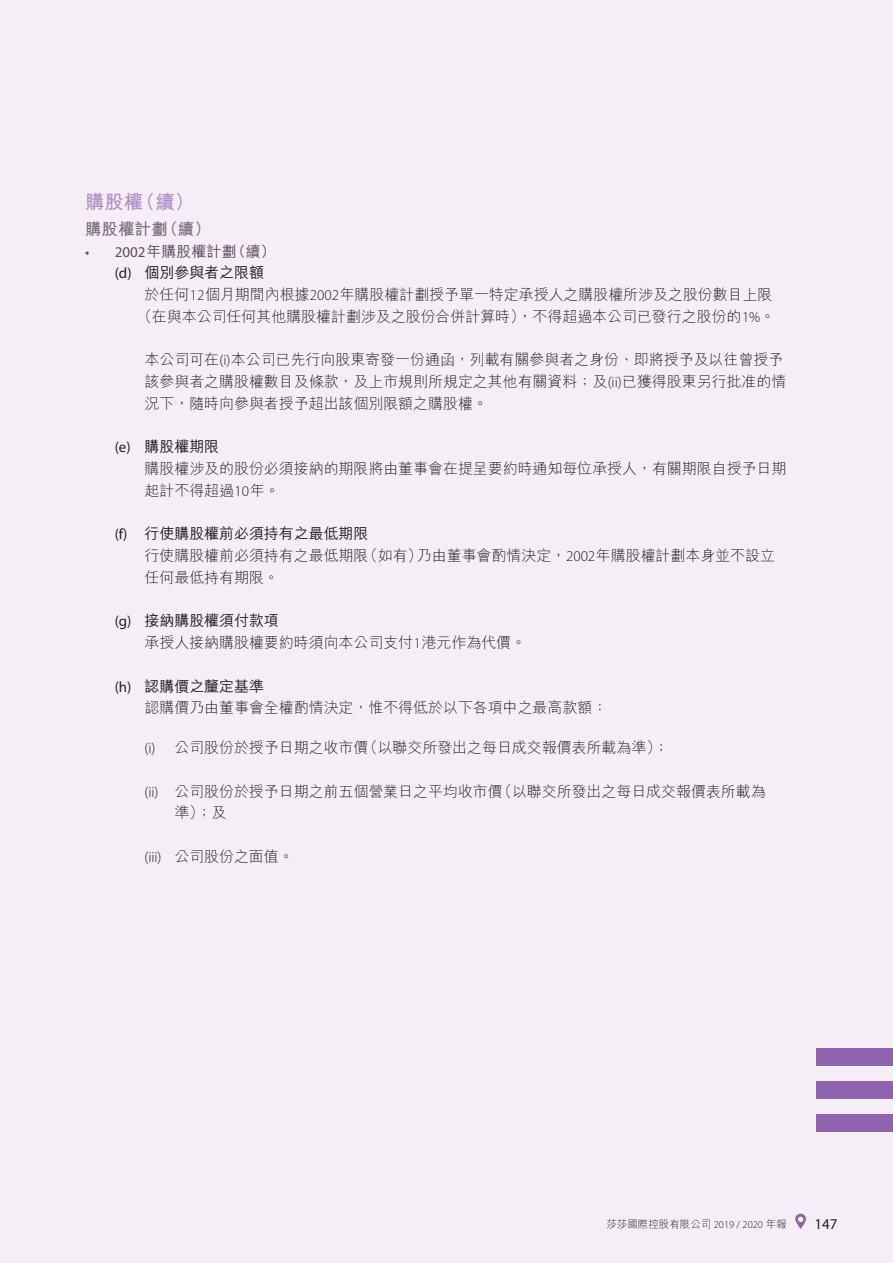
<style>
.page{position:relative;width:893px;height:1263px;background:#f6eef7}
.page>*{position:absolute;margin:0;border:0;box-sizing:border-box;transform-origin:0 0}
.t1{font:700 19.5px "M Hei HK";color:#b290c7}
.t2{font:700 16.5px "M Hei HK";color:#7e6d82}
.t3{font:300 15px/21.8px "M Hei HK";letter-spacing:-.005em;color:#231f20}
.t4{font:500 15px "M Hei HK";color:#5c4e5f}
.t5{font:500 15px "M Hei HK";letter-spacing:-.005em;color:#231f20}
.t6{font:15px "Myriad Pro";color:#231f20}
.t7{font:300 10.5px "M Hei HK";color:#231f20}
.s1{font-family:"Myriad Pro";font-weight:400}
.s2{font-family:"Myriad Pro"}
.s3{font-weight:500}
</style>
<div class="page">
<svg style="left:795px;top:1214px;width:11px;height:15px"></svg>
<svg style="left:798px;top:1217px;width:5px;height:5px"></svg>
<div style="left:816px;top:1048px;width:77px;height:17px;background:#8f63af"></div>
<div style="left:816px;top:1081px;width:77px;height:17px;background:#8f63af"></div>
<div style="left:816px;top:1114px;width:77px;height:17px;background:#8f63af"></div>
<h1 class="t1" style="left:85px;top:187px;width:111px">購股權（續）</h1>
<p class="t2" style="left:85px;top:217px;width:127px">購股權計劃（續）</p>
<p class="t4" style="left:85px;top:240px;width:192px"><span class="s1">• 2002</span>年購股權計劃（續）</p>
<p class="t5" style="left:115px;top:262px;width:151px"><span class="s1">(d)</span> 個別參與者之限額</p>
<p class="t3" style="left:145px;top:283px;width:630px">於任何<span class="s2">12</span>個月期間內根據<span class="s2">2002</span>年購股權計劃授予單一特定承授人之購股權所涉及之股份數目上限</p>
<p class="t3" style="left:137px;top:305px;width:640px">（在與本公司任何其他購股權計劃涉及之股份合併計算時），不得超過本公司已發行之股份的<span class="s2">1%</span>。</p>
<p class="t3" style="left:145px;top:349px;width:643px">本公司可在<span class="s2">(i)</span>本公司已先行向股東寄發一份通函，列載有關參與者之身份、即將授予及以往曾授予該參與者之購股權數目及條款，及上市規則所規定之其他有關資料；及<span class="s2">(ii)</span>已獲得股東另行批准的情況下，隨時向參與者授予超出該個別限額之購股權。</p>
<p class="t3" style="left:145px;top:436px;width:643px;text-indent:-30px"><span class="s1">(e)</span> <span class="s3">購股權期限<br></span>購股權涉及的股份必須接納的期限將由董事會在提呈要約時通知每位承授人，有關期限自授予日期起計不得超過<span class="s2">10</span>年。</p>
<p class="t3" style="left:145px;top:523px;width:632px;text-indent:-30px"><span class="s1">(f)</span> <span class="s3">行使購股權前必須持有之最低期限<br></span>行使購股權前必須持有之最低期限（如有）乃由董事會酌情決定，<span class="s2">2002</span>年購股權計劃本身並不設立任何最低持有期限。</p>
<p class="t3" style="left:145px;top:610px;width:383px;text-indent:-30px"><span class="s1">(g)</span> <span class="s3">接納購股權須付款項<br></span>承授人接納購股權要約時須向本公司支付<span class="s2">1</span>港元作為代價。</p>
<p class="t3" style="left:145px;top:675px;width:464px;text-indent:-30px"><span class="s1">(h)</span> <span class="s3">認購價之釐定基準<br></span>認購價乃由董事會全權酌情決定，惟不得低於以下各項中之最高款額：</p>
<p class="t3" style="left:145px;top:736px;width:526px"><span class="s2">(i)</span> 公司股份於授予日期之收市價（以聯交所發出之每日成交報價表所載為準）；</p>
<p class="t3" style="left:174px;top:780px;width:593px;text-indent:-30px"><span class="s2">(ii)</span> 公司股份於授予日期之前五個營業日之平均收市價（以聯交所發出之每日成交報價表所載為準）；及</p>
<p class="t3" style="left:145px;top:845px;width:151px"><span class="s2">(iii)</span> 公司股份之面值。</p>
<p class="t7" style="left:606px;top:1219px;width:182px">莎莎國際控股有限公司 <span class="s2">2019 / 2020</span> 年報</p>
<p class="t6" style="left:814px;top:1215px;width:25px">147</p>
</div>
